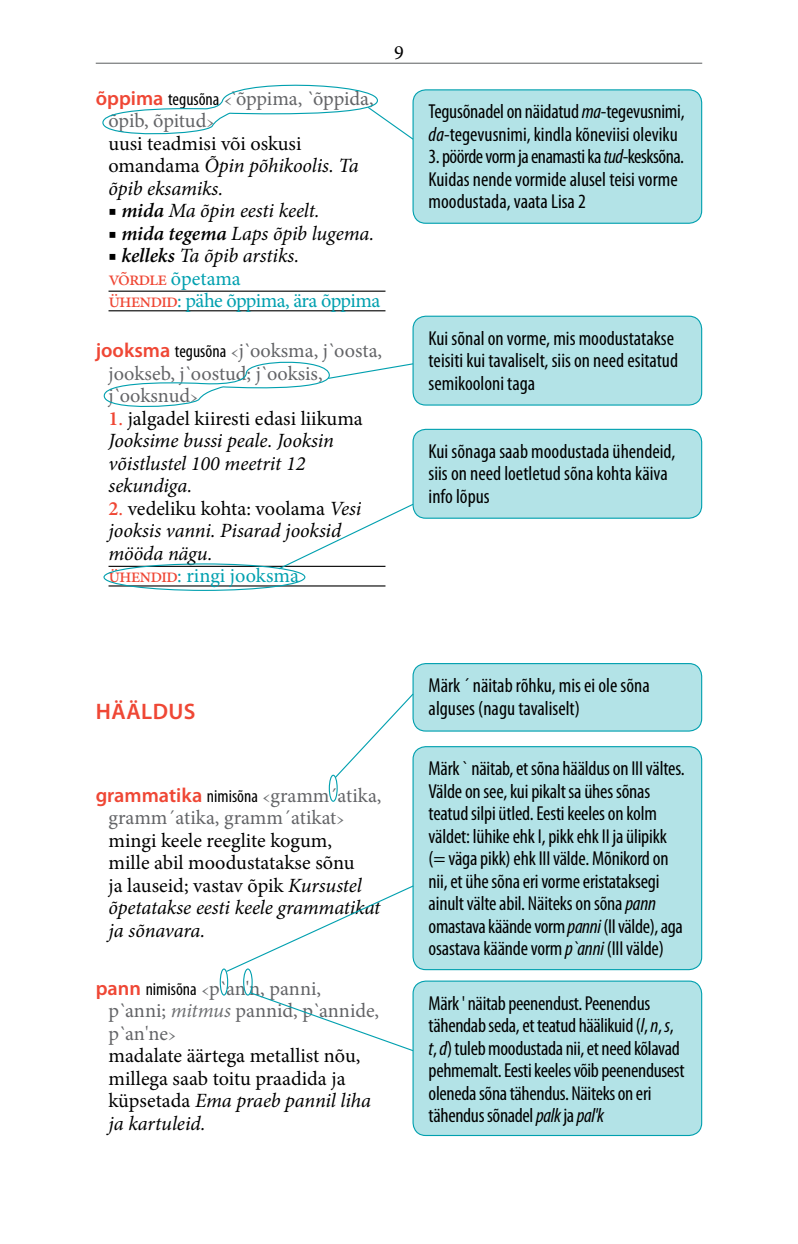
<style>
.page{position:relative;width:798px;height:1244px;background:#fff}
.page>*{position:absolute;margin:0;border:0;box-sizing:border-box;transform-origin:0 0}
.t1{font:600 22.5px "Myriad Pro";letter-spacing:.02em;color:#ef4735}
.t2{font:condensed 20.25px/22.5px "Myriad Pro";letter-spacing:-.01em;color:#000}
.t3{font:20.25px/22.5px "Minion Pro";color:#000}
.t4{font:italic 20.25px/22.5px "Minion Pro";letter-spacing:-.01em;color:#000}
.t5{font:20.25px/22.5px "Minion Pro";color:#636467}
.t6{font:20.25px/22.5px "Minion Pro";letter-spacing:-.05em;color:#00a0af}
.s1{font-family:"Myriad Pro";font-weight:600;font-style:normal;color:#ef4735}
.s2{font-family:"Myriad Pro";font-style:normal;font-stretch:condensed;font-size:18px}
.s3{font-family:"High Tower Text";font-style:normal;color:#6d6f71}
.s4{font-style:normal;color:#636467}
.s5{font-style:normal}
.s6{font-weight:600}
.s7{color:#000}
.s8{font-weight:600;font-style:italic;color:#000}
.s9{font-style:italic;color:#000}
.s10{color:#ef4735}
.s11{font-family:"Myriad Pro";font-weight:600;color:#ef4735}
.s12{font-family:"Myriad Pro";font-stretch:condensed;font-size:18px;color:#000}
.s13{font-family:"High Tower Text";color:#6d6f71}
.s14{font-weight:600;font-style:normal;color:#ef4735}
.s15{font-style:normal;color:#ef4735}
.s16{font-style:normal;color:#00a0af}
.s17{font-style:italic}
.s18{font-family:"Myriad Pro";font-stretch:condensed;font-size:18px}
.s19{color:#636467}
.s20{font-style:italic;color:#6d6f71}
</style>
<div class="page">
<hr style="left:96px;top:63px;width:606px;height:1px;background:#6d6f71">
<hr style="left:108px;top:291px;width:277px;height:1px;background:#000">
<hr style="left:108px;top:310px;width:277px;height:1px;background:#000">
<hr style="left:108px;top:566px;width:277px;height:1px;background:#000">
<hr style="left:108px;top:585px;width:277px;height:1px;background:#000">
<div style="left:413px;top:90px;width:288px;height:133px;background:#b3e3e7;border-radius:13px"></div>
<div style="left:412px;top:89px;width:290px;height:135px;border:1px solid #00a0af;border-radius:13px"></div>
<div style="left:413px;top:316px;width:288px;height:89px;background:#b3e3e7;border-radius:13px"></div>
<div style="left:412px;top:316px;width:290px;height:90px;border:1px solid #00a0af;border-radius:13px"></div>
<svg style="left:102px;top:84px;width:312px;height:57px"></svg>
<svg style="left:103px;top:358px;width:311px;height:49px"></svg>
<div style="left:413px;top:429px;width:288px;height:89px;background:#b3e3e7;border-radius:13px"></div>
<div style="left:412px;top:429px;width:290px;height:90px;border:1px solid #00a0af;border-radius:13px"></div>
<div style="left:103px;top:563px;width:202px;height:28px;border:1px solid #00a0af;border-radius:50%"></div>
<svg style="left:277px;top:503px;width:137px;height:67px"></svg>
<div style="left:413px;top:663px;width:288px;height:68px;background:#b3e3e7;border-radius:13px"></div>
<div style="left:412px;top:663px;width:290px;height:68px;border:1px solid #00a0af;border-radius:13px"></div>
<div style="left:328px;top:775px;width:9px;height:27px;border:1px solid #00a0af;border-radius:50%"></div>
<svg style="left:334px;top:692px;width:80px;height:87px"></svg>
<div style="left:413px;top:746px;width:288px;height:223px;background:#b3e3e7;border-radius:13px"></div>
<div style="left:412px;top:746px;width:290px;height:224px;border:1px solid #00a0af;border-radius:13px"></div>
<div style="left:413px;top:981px;width:288px;height:154px;background:#b3e3e7;border-radius:13px"></div>
<div style="left:412px;top:980px;width:290px;height:156px;border:1px solid #00a0af;border-radius:13px"></div>
<div style="left:220px;top:968px;width:8px;height:27px;border:1px solid #00a0af;border-radius:50%"></div>
<div style="left:243px;top:968px;width:9px;height:27px;border:1px solid #00a0af;border-radius:50%"></div>
<svg style="left:225px;top:884px;width:189px;height:89px"></svg>
<svg style="left:249px;top:991px;width:165px;height:61px"></svg>
<p class="t4" style="left:108px;top:87px;width:266px;text-indent:-13px"><span class="s1">õppima</span> <span class="s2">tegusõna</span> <span class="s3">&lt;</span><span class="s4">`õppima, `õppida, õpib, õpitud</span><span class="s3">&gt;<br></span><span class="s5">uusi teadmisi või oskusi omandama</span> Õpin põhikoolis. Ta õpib eksamiks.</p>
<p class="t4" style="left:108px;top:199px;width:212px"><span class="s5">■</span> <span class="s6">mida</span> Ma õpin eesti keelt.</p>
<p class="t4" style="left:108px;top:222px;width:267px"><span class="s5">■</span> <span class="s6">mida tegema</span> Laps õpib lugema.</p>
<p class="t6" style="left:108px;top:244px;width:273px"><span class="s7">■</span> <span class="s8">kelleks</span> <span class="s9">Ta õpib arstiks.<br></span><span class="s10">võrdle</span> õpetama<br><span class="s10">ühendid</span>: pähe õppima, ära õppima</p>
<p class="t5" style="left:108px;top:339px;width:275px;text-indent:-13px"><span class="s11">jooksma</span> <span class="s12">tegusõna</span> <span class="s13">&lt;</span>j`ooksma, j`oosta, jookseb, j`oostud; j`ooksis, j`ooksnud<span class="s13">&gt;</span></p>
<p class="t4" style="left:108px;top:407px;width:256px"><span class="s14">1</span><span class="s15">.</span> <span class="s5">jalgadel kiiresti edasi liikuma<br></span>Jooksime bussi peale. Jooksin võistlustel 100 meetrit 12 sekundiga.</p>
<p class="t4" style="left:108px;top:497px;width:254px"><span class="s14">2</span><span class="s15">.</span> <span class="s5">vedeliku kohta: voolama</span> Vesi jooksis vanni. Pisarad jooksid mööda nägu.<br><span class="s15">ühendid</span><span class="s16">: ringi jooksma</span></p>
<p class="t3" style="left:394px;top:41px;width:11px">9</p>
<p class="t2" style="left:428px;top:100px;width:257px">Tegusõnadel on näidatud <span class="s17">ma</span>-tegevusnimi, <span class="s17">da</span>-tegevusnimi, kindla kõneviisi oleviku</p>
<p class="t2" style="left:428px;top:145px;width:257px">3. pöörde vorm ja enamasti ka <span class="s17">tud</span>-kesksõna.<br>Kuidas nende vormide alusel teisi vorme moodustada, vaata Lisa 2</p>
<p class="t2" style="left:428px;top:326px;width:251px">Kui sõnal on vorme, mis moodustatakse teisiti kui tavaliselt, siis on need esitatud semikooloni taga</p>
<p class="t2" style="left:428px;top:440px;width:248px">Kui sõnaga saab moodustada ühendeid, siis on need loetletud sõna kohta käiva info lõpus</p>
<p class="t1" style="left:96px;top:697px;width:99px">Hääldus</p>
<p class="t3" style="left:108px;top:784px;width:274px;text-indent:-13px"><span class="s11">grammatika</span> <span class="s18">nimisõna</span> <span class="s13">&lt;</span><span class="s19">gramm´atika, gramm´atika, gramm´atikat</span><span class="s13">&gt; </span>mingi keele reeglite kogum,<br>mille abil moodustatakse sõnu<br>ja lauseid; vastav õpik <span class="s17">Kursustel õpetatakse eesti keele grammatikat ja sõnavara.</span></p>
<p class="t3" style="left:108px;top:977px;width:272px;text-indent:-13px"><span class="s11">pann</span> <span class="s18">nimisõna</span> <span class="s13">&lt;</span><span class="s19">p`an'n, panni, p`anni;</span> <span class="s20">mitmus</span> <span class="s19">pannid, p`annide, p`an'ne</span><span class="s13">&gt;<br></span>madalate äärtega metallist nõu, millega saab toitu praadida ja küpsetada <span class="s17">Ema praeb pannil liha ja kartuleid.</span></p>
<p class="t2" style="left:428px;top:674px;width:222px">Märk ´ näitab rõhku, mis ei ole sõna alguses (nagu tavaliselt)</p>
<p class="t2" style="left:428px;top:757px;width:257px">Märk ` näitab, et sõna hääldus on III vältes.<br>Välde on see, kui pikalt sa ühes sõnas teatud silpi ütled. Eesti keeles on kolm väldet: lühike ehk I, pikk ehk II ja ülipikk (= väga pikk) ehk III välde. Mõnikord on nii, et ühe sõna eri vorme eristataksegi ainult välte abil. Näiteks on sõna <span class="s17">pann </span>omastava käände vorm <span class="s17">panni</span> (II välde), aga osastava käände vorm <span class="s17">p`anni</span> (III välde)</p>
<p class="t2" style="left:428px;top:991px;width:257px">Märk ' näitab peenendust. Peenendus tähendab seda, et teatud häälikuid (<span class="s17">l</span>, <span class="s17">n</span>, <span class="s17">s</span>, <span class="s17">t</span>, <span class="s17">d</span>) tuleb moodustada nii, et need kõlavad pehmemalt. Eesti keeles võib peenendusest oleneda sõna tähendus. Näiteks on eri tähendus sõnadel <span class="s17">palk</span> ja <span class="s17">pal'k</span></p>
</div>
